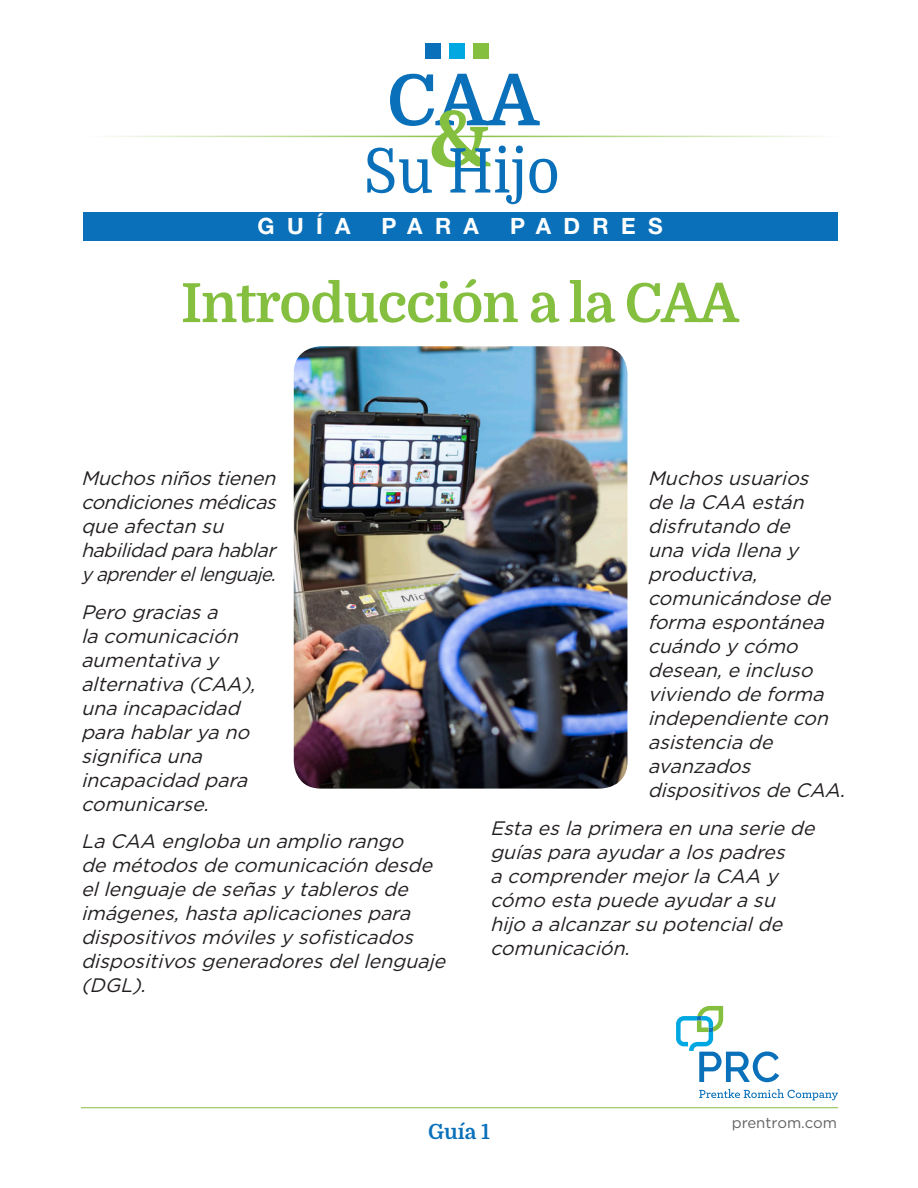
<style>
.page{position:relative;width:918px;height:1188px;background:#fff}
.page>*{position:absolute;margin:0;border:0;box-sizing:border-box;transform-origin:0 0}
.Bullets_PT_Serif_11{font:700 70.65px "Domine";color:#0970b9}
.Bullets_PT_Serif_11-2{font:61.5px "Domine";color:#0970b9;scale:.92 1}
.t1{font:700 54px "Domine";letter-spacing:-.02em;color:#85bf40}
.Bullets_PT_Serif_11-3{font:700 22.5px "Helvetica Neue LT Std";letter-spacing:.55em;color:#fff}
.Guide_Number{font:700 21px "Domine";color:#0970b9}
.t2{font:italic 19.5px/24px "Gotham";color:#231f20}
.Text_PT_Serif__11-14{font:15px "Gotham";color:#636366}
</style>
<div class="page">
<hr style="left:81px;top:1107px;width:757px;height:1px;background:#85bf40">
<img style="left:294px;top:346px;width:333px;height:443px">
<div style="left:425px;top:43px;width:15px;height:16px;background:#0970b9"></div>
<div style="left:449px;top:43px;width:15px;height:16px;background:#00a8e1"></div>
<div style="left:473px;top:43px;width:15px;height:16px;background:#85bf40"></div>
<hr style="left:83px;top:136px;width:756px;height:1px;background:#85bf40">
<div style="left:83px;top:212px;width:755px;height:28px;background:#0970b9"></div>
<svg style="left:432px;top:110px;width:58px;height:57px"></svg>
<svg style="left:699px;top:1089px;width:139px;height:11px"></svg>
<svg style="left:676px;top:1006px;width:103px;height:76px"></svg>
<p class="Bullets_PT_Serif_11" style="left:387px;top:62px;width:154px">CAA</p>
<p class="Bullets_PT_Serif_11-2" style="left:364px;top:137px;width:215px">Su Hijo</p>
<p class="Bullets_PT_Serif_11-3" style="left:258px;top:212px;width:94px">GUÍA</p>
<p class="Bullets_PT_Serif_11-3" style="left:382px;top:212px;width:99px">PARA</p>
<p class="Bullets_PT_Serif_11-3" style="left:510px;top:212px;width:154px">PADRES</p>
<p class="t1" style="left:181px;top:274px;width:559px">Introducción a la CAA</p>
<p class="t2" style="left:81px;top:466px;width:203px">Muchosniñostienen condicionesmédicas queafectansu habilidadparahablar yaprenderellenguaje.</p>
<p class="t2" style="left:81px;top:600px;width:182px">Pero graciasa lacomunicación aumentativay alternativa(CAA), unaincapacidad parahablaryano significauna incapacidad para comunicarse.</p>
<p class="t2" style="left:81px;top:829px;width:372px">LaCAA englobaunamplio rango demétodosdecomunicacióndesde ellenguajedeseñasytablerosde imágenes,hastaaplicacionespara dispositivosmóvilesysofisticados dispositivosgeneradoresdellenguaje (DGL).</p>
<p class="t2" style="left:648px;top:466px;width:205px">Muchosusuarios delaCAA están disfrutando de unavidallenay productiva, comunicándosede formaespontánea cuándo ycómo desean,eincluso viviendo deforma independientecon asistenciade avanzados dispositivosdeCAA.</p>
<p class="t2" style="left:490px;top:816px;width:332px">Estaeslaprimeraenunaseriede guíasparaayudaralospadres acomprendermejorlaCAA y cómo estapuedeayudarasu hijo aalcanzarsupotencialde comunicación.</p>
<p class="Guide_Number" style="left:428px;top:1120px;width:63px">Guía 1</p>
<p class="Text_PT_Serif__11-14" style="left:732px;top:1113px;width:107px">prentrom.com</p>
</div>
